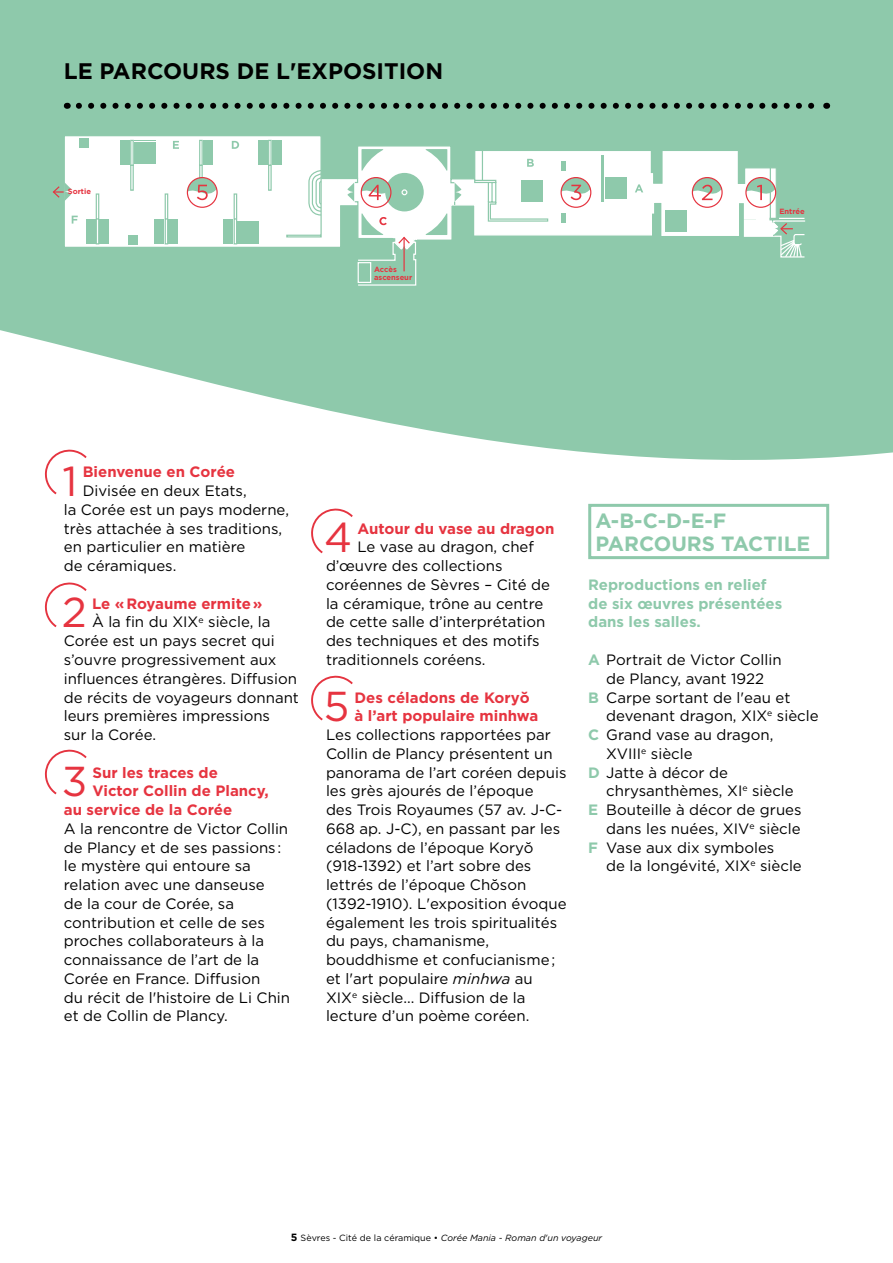
<style>
.page{position:relative;width:893px;height:1263px;background:#fff}
.page>*{position:absolute;margin:0;border:0;box-sizing:border-box;transform-origin:0 0}
.t1{font:41.85px "Gotham HTF";color:#e63440}
.t2{font:700 22.5px "Gotham HTF";color:#000}
.t3{font:700 20.7px/22.5px "Gotham HTF";color:#8ec9ab}
.t4{font:15px/18.8px "Gotham HTF";color:#000}
.t5{font:700 15px/18.8px "Gotham HTF";color:#e63440}
.t6{font:700 15px/18.8px "Gotham HTF";color:#8ec9ab}
.t7{font:italic 9px "Gotham HTF";color:#000}
.t8{font:700 7.5px/8.6px "Gotham HTF";color:#e53440}
.s1{color:#e53440}
.s2{font-style:italic}
.s3{font-weight:700;color:#8ec9ab}
.s4{font-weight:700;font-style:normal;font-size:10.5px}
.s5{font-style:normal}
</style>
<div class="page">
<svg style="left:0;top:0;width:893px;height:534px;fill:#8ec9ab"></svg>
<svg style="left:45px;top:449px;width:44px;height:47px"></svg>
<svg style="left:45px;top:582px;width:42px;height:46px"></svg>
<svg style="left:45px;top:749px;width:42px;height:46px"></svg>
<svg style="left:311px;top:508px;width:44px;height:46px"></svg>
<svg style="left:311px;top:676px;width:42px;height:45px"></svg>
<svg style="left:52px;top:134px;width:754px;height:152px"></svg>
<div style="left:588px;top:504px;width:241px;height:55px;border:3px solid #8ec9ab"></div>
<svg style="left:79px;top:103px;width:741px;height:6px;background:#587d6a"></svg>
<h2 class="t2" style="left:64px;top:58px;width:381px">Le parcours de l'exposition</h2>
<p class="t8" style="left:68px;top:187px;width:25px">Sortie</p>
<p class="t8" style="left:374px;top:265px;width:40px">Accès ascenseur</p>
<p class="t8" style="left:779px;top:207px;width:27px">Entrée</p>
<h1 class="t1" style="left:63px;top:458px;width:16px">1</h1>
<p class="t5" style="left:83px;top:462px;width:154px">Bienvenue en Corée</p>
<p class="t4" style="left:64px;top:481px;width:227px;text-indent:19px">Divisée en deux Etats,<br>la Corée est un pays moderne, très attachée à ses traditions, en particulier en matière<br>de céramiques.</p>
<h1 class="t1" style="left:62px;top:589px;width:27px">2</h1>
<p class="t5" style="left:92px;top:594px;width:172px">Le « Royaume ermite»</p>
<p class="t4" style="left:92px;top:613px;width:180px">À la fin du XIX<sup>e</sup> siècle, la</p>
<p class="t4" style="left:64px;top:631px;width:212px">Corée est un pays secret qui</p>
<p class="t4" style="left:64px;top:650px;width:214px">s’ouvre progressivement aux</p>
<p class="t4" style="left:64px;top:669px;width:235px">influences étrangères. Diffusion</p>
<p class="t4" style="left:64px;top:688px;width:237px">de récits de voyageurs donnant</p>
<p class="t4" style="left:64px;top:706px;width:208px">leurs premières impressions</p>
<p class="t4" style="left:64px;top:725px;width:94px">sur la Corée.</p>
<h1 class="t1" style="left:62px;top:758px;width:27px">3</h1>
<p class="t5" style="left:93px;top:762px;width:127px">Sur les traces de</p>
<p class="t5" style="left:93px;top:781px;width:178px">Victor Collin de Plancy,</p>
<p class="t5" style="left:64px;top:800px;width:170px">au service de la Corée</p>
<p class="t4" style="left:64px;top:819px;width:228px">A la rencontre de Victor Collin de Plancy et de ses passions : le mystère qui entoure sa relation avec une danseuse<br>de la cour de Corée, sa contribution et celle de ses proches collaborateurs à la connaissance de l’art de la<br>Corée en France. Diffusion<br>du récit de l'histoire de Li Chin et de Collin de Plancy.</p>
<h1 class="t1" style="left:324px;top:514px;width:30px">4</h1>
<p class="t5" style="left:357px;top:519px;width:198px">Autour du vase au dragon</p>
<p class="t4" style="left:326px;top:538px;width:226px;text-indent:31px">Le vase au dragon, chef d’œuvre des collections coréennes de Sèvres – Cité de la céramique, trône au centre de cette salle d’interprétation des techniques et des motifs traditionnels coréens.</p>
<h1 class="t1" style="left:324px;top:683px;width:27px">5</h1>
<p class="t5" style="left:355px;top:687px;width:185px">Des céladons de Kory<span class="s1">˘o </span>à l’art populaire minhwa</p>
<p class="t4" style="left:326px;top:725px;width:242px">Les collections rapportées par<br>Collin de Plancy présentent un panorama de l’art coréen depuis les grès ajourés de l’époque<br>des Trois Royaumes (57 av. J-C-<br>668 ap. J-C), en passant par les céladons de l’époque Kory˘o (918-1392) et l’art sobre des lettrés de l’époque Ch˘oson (1392-1910). L'exposition évoque également les trois spiritualités du pays, chamanisme, bouddhisme et confucianisme; et l'art populaire <span class="s2">minhwa</span> au<br>XIX<sup>e</sup> siècle... Diffusion de la lecture d’un poème coréen.</p>
<h3 class="t3" style="left:595px;top:509px;width:216px">A-B-C-D-E-F<br>Parcours tactile</h3>
<p class="t6" style="left:588px;top:575px;width:196px">Reproductions en relief de six œuvres présentées dans les salles.</p>
<p class="t4" style="left:588px;top:650px;width:195px"><span class="s3">A</span> Portrait de Victor Collin</p>
<p class="t4" style="left:606px;top:669px;width:159px">de Plancy, avant 1922</p>
<p class="t4" style="left:588px;top:688px;width:204px"><span class="s3">B</span> Carpe sortant de l'eau et</p>
<p class="t4" style="left:606px;top:706px;width:214px">devenant dragon, XIX<sup>e</sup> siècle</p>
<p class="t4" style="left:588px;top:725px;width:187px"><span class="s3">C</span> Grand vase au dragon,</p>
<p class="t4" style="left:606px;top:744px;width:88px">XVIII<sup>e</sup> siècle</p>
<p class="t4" style="left:588px;top:763px;width:141px"><span class="s3">D</span> Jatte à décor de</p>
<p class="t4" style="left:606px;top:781px;width:189px">chrysanthèmes, XI<sup>e</sup> siècle</p>
<p class="t4" style="left:588px;top:800px;width:215px"><span class="s3">E</span> Bouteille à décor de grues</p>
<p class="t4" style="left:606px;top:819px;width:196px">dans les nuées, XIV<sup>e</sup> siècle</p>
<p class="t4" style="left:588px;top:838px;width:188px"><span class="s3">F</span> Vase aux dix symboles</p>
<p class="t4" style="left:606px;top:856px;width:197px">de la longévité, XIX<sup>e</sup> siècle</p>
<p class="t7" style="left:291px;top:1233px;width:313px"><span class="s4">5</span> <span class="s5">Sèvres - Cité de la céramique •</span> Corée Mania - Roman d'un voyageur</p>
</div>
